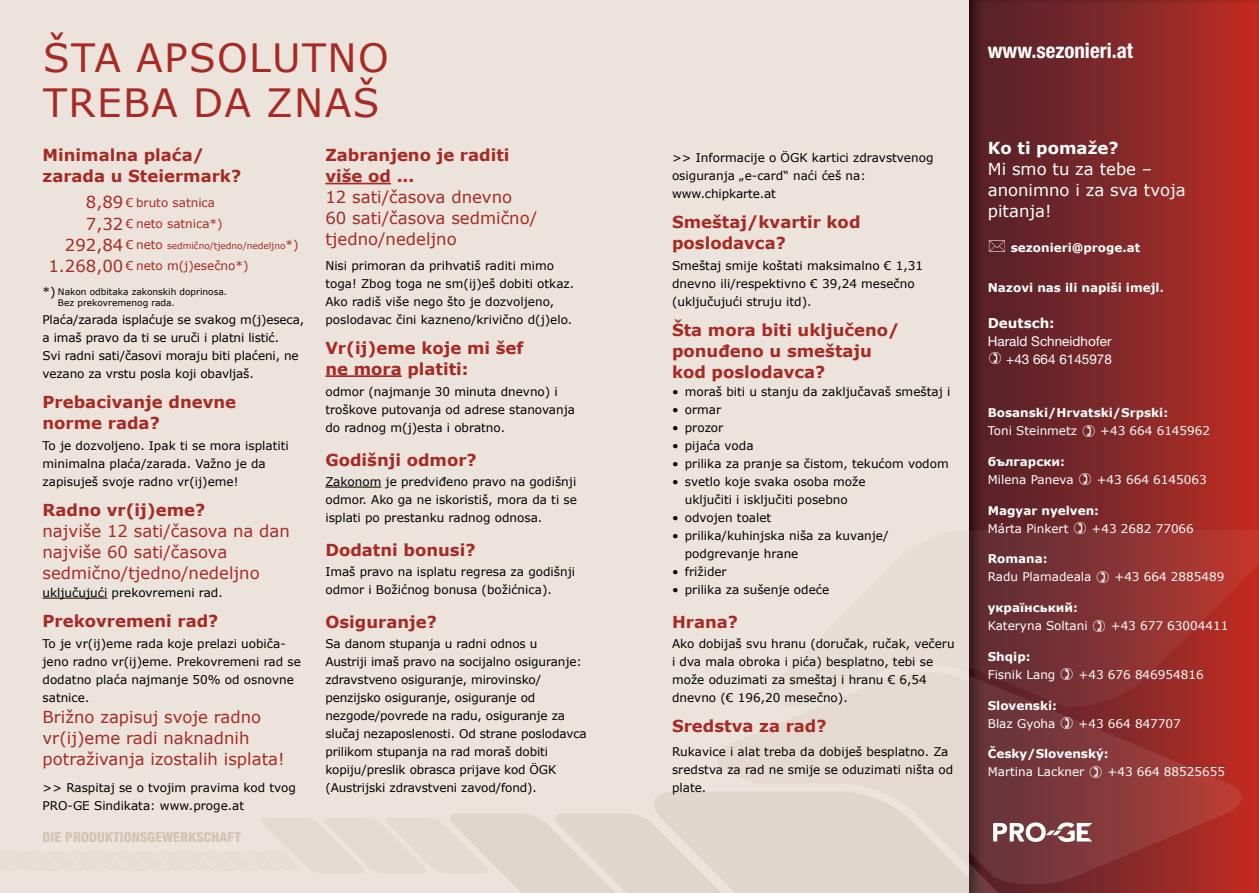
<style>
.page{position:relative;width:1259px;height:893px;background:#ebe3dc}
.page>*{position:absolute;margin:0;border:0;box-sizing:border-box;transform-origin:0 0}
.t1{font:39px/45px "Verdana";letter-spacing:.035em;color:#a62b24}
.t2{font:700 condensed 21px "Helvetica Neue LT Std";color:#fff}
.t3{font:700 16.5px/21px "Verdana";color:#a62b24}
.t4{font:16.5px/21px "Verdana";color:#a62b24}
.t5{font:16.5px/21px "Verdana";color:#fff}
.t6{font:700 16.5px "Verdana";color:#fff}
.t7{font:800 condensed 13.8px "Helvetica Neue LT Std";letter-spacing:.01em;color:#d4c3b1}
.t8{font:13.5px/18px "Helvetica Neue LT Std";color:#fff;text-align:right}
.t9{font:700 13.5px "Verdana";color:#fff}
.t10{font:12px/18px "Verdana";color:#000}
.t11{font:12px "Verdana";color:#fff}
.t12{font:700 12px "Verdana";color:#fff}
.t13{font:12px/21.3px "Verdana";color:#a62b24}
.t14{font:9px/10.8px "Verdana";color:#000}
.t15{font:9px "Verdana";color:#a62b24}
.s1{font-size:16.5px}
.s2{font-size:12px}
</style>
<div class="page">
<svg style="left:262px;top:814px;width:390px;height:79px"></svg>
<svg style="left:652px;top:792px;width:316px;height:101px;fill:#e1d6cb"></svg>
<svg style="left:715px;top:673px;width:253px;height:213px;fill:#e4dad1"></svg>
<div style="left:968px;top:0;width:291px;height:893px;background:#000;opacity:.75"></div>
<svg style="left:969px;top:530px;width:290px;height:176px"></svg>
<svg style="left:969px;top:670px;width:274px;height:216px"></svg>
<svg style="left:969px;top:792px;width:159px;height:101px"></svg>
<hr style="left:43px;top:598px;width:64px;height:1px;background:#000">
<hr style="left:325px;top:183px;width:66px;height:1px;background:#a62b24">
<hr style="left:325px;top:375px;width:77px;height:2px;background:#a62b24">
<hr style="left:325px;top:487px;width:56px;height:1px;background:#000">
<svg style="left:1082px;top:424px;width:12px;height:13px"></svg>
<svg style="left:1079px;top:473px;width:12px;height:12px"></svg>
<svg style="left:1074px;top:522px;width:12px;height:12px"></svg>
<svg style="left:1097px;top:571px;width:12px;height:12px"></svg>
<svg style="left:1093px;top:619px;width:12px;height:13px"></svg>
<svg style="left:1061px;top:668px;width:12px;height:12px"></svg>
<svg style="left:1061px;top:717px;width:12px;height:12px"></svg>
<svg style="left:1090px;top:766px;width:12px;height:12px"></svg>
<svg style="left:989px;top:240px;width:16px;height:12px"></svg>
<svg style="left:989px;top:352px;width:12px;height:12px"></svg>
<h1 class="t1" style="left:43px;top:35px;width:347px">ŠTA APSOLUTNO<br>TREBA DA ZNAŠ</h1>
<h3 class="t3" style="left:43px;top:145px;width:200px">Minimalna plaća/ zarada u Steiermark?</h3>
<p class="t13" style="left:86px;top:192px;width:138px"><span class="s1">8,89</span> € bruto satnica<br><span class="s1">7,32</span> € neto satnica*)</p>
<p class="t15" style="left:65px;top:240px;width:235px"><span class="s1">292,84</span> <span class="s2">€ neto</span> sedmično/tjedno/nedeljno<span class="s2">*)</span></p>
<p class="t13" style="left:48px;top:255px;width:202px"><span class="s1">1.268,00</span> € neto m(j)esečno*)</p>
<p class="t14" style="left:58px;top:287px;width:171px;text-indent:-15px"><span class="s2">*)</span> Nakon odbitaka zakonskih doprinosa.<br>Bez prekovremenog rada.</p>
<p class="t10" style="left:43px;top:311px;width:263px">Plaća/zarada isplaćuje se svakog m(j)eseca, a imaš pravo da ti se uruči i platni listić.<br>Svi radni sati/časovi moraju biti plaćeni, ne vezano za vrstu posla koji obavljaš.</p>
<h3 class="t3" style="left:43px;top:391px;width:195px">Prebacivanje dnevne norme rada?</h3>
<p class="t10" style="left:43px;top:437px;width:248px">To je dozvoljeno. Ipak ti se mora isplatiti minimalna plaća/zarada. Važno je da zapisuješ svoje radno vr(ij)eme!</p>
<h3 class="t3" style="left:43px;top:499px;width:164px">Radno vr(ij)eme?</h3>
<h3 class="t4" style="left:43px;top:520px;width:249px">najviše 12 sati/časova na dan najviše 60 sati/časova sedmično/tjedno/nedeljno</h3>
<p class="t10" style="left:43px;top:584px;width:182px">uključujući prekovremeni rad.</p>
<h3 class="t3" style="left:43px;top:610px;width:177px">Prekovremeni rad?</h3>
<p class="t10" style="left:43px;top:635px;width:260px">To je vr(ij)eme rada koje prelazi uobiča&shy;jeno radno vr(ij)eme. Prekovremeni rad se dodatno plaća najmanje 50% od osnovne satnice.</p>
<h3 class="t4" style="left:43px;top:706px;width:244px">Brižno zapisuj svoje radno vr(ij)eme radi naknadnih potraživanja izostalih isplata!</h3>
<p class="t10" style="left:43px;top:779px;width:255px">&gt;&gt; Raspitaj se o tvojim pravima kod tvog<br>PRO-GE Sindikata: www.proge.at</p>
<p class="t7" style="left:43px;top:828px;width:200px">DIE PRODUKTIONSGEWERKSCHAFT</p>
<h3 class="t3" style="left:325px;top:145px;width:186px">Zabranjeno je raditi više od ...</h3>
<h3 class="t4" style="left:325px;top:187px;width:213px">12 sati/časova dnevno<br>60 sati/časova sedmično/ tjedno/nedeljno</h3>
<p class="t10" style="left:325px;top:257px;width:250px">Nisi primoran da prihvatiš raditi mimo toga! Zbog toga ne sm(ij)eš dobiti otkaz.<br>Ako radiš više nego što je dozvoljeno, poslodavac čini kazneno/krivično d(j)elo.</p>
<h3 class="t3" style="left:325px;top:337px;width:200px">Vr(ij)eme koje mi šef ne mora platiti:</h3>
<p class="t10" style="left:325px;top:383px;width:251px">odmor (najmanje 30 minuta dnevno) i troškove putovanja od adrese stanovanja do radnog m(j)esta i obratno.</p>
<h3 class="t3" style="left:325px;top:449px;width:153px">Godišnji odmor?</h3>
<p class="t10" style="left:325px;top:473px;width:253px;text-align:justify">Zakonom je predviđeno pravo na godišnji odmor. Ako ga ne iskoristiš, mora da ti se isplati po prestanku radnog odnosa.</p>
<h3 class="t3" style="left:325px;top:539px;width:152px">Dodatni bonusi?</h3>
<p class="t10" style="left:325px;top:563px;width:251px">Imaš pravo na isplatu regresa za godišnji odmor i Božićnog bonusa (božićnica).</p>
<h3 class="t3" style="left:325px;top:611px;width:113px">Osiguranje?</h3>
<p class="t10" style="left:325px;top:635px;width:263px">Sa danom stupanja u radni odnos u<br>Austriji imaš pravo na socijalno osiguranje: zdravstveno osiguranje, mirovinsko/ penzijsko osiguranje, osiguranje od nezgode/povrede na radu, osiguranje za slučaj nezaposlenosti. Od strane poslodavca prilikom stupanja na rad moraš dobiti kopiju/preslik obrasca prijave kod ÖGK (Austrijski zdravstveni zavod/fond).</p>
<p class="t10" style="left:672px;top:149px;width:263px">&gt;&gt; Informacije o ÖGK kartici zdravstvenog osiguranja „e-card“ naći ćeš na: www.chipkarte.at</p>
<h3 class="t3" style="left:672px;top:211px;width:190px">Smeštaj/kvartir kod poslodavca?</h3>
<p class="t10" style="left:672px;top:257px;width:252px">Smeštaj smije koštati maksimalno € 1,31 dnevno ili/respektivno € 39,24 mesečno (uključujući struju itd).</p>
<h3 class="t3" style="left:672px;top:319px;width:229px">Šta mora biti uključeno/ ponuđeno u smeštaju kod poslodavca?</h3>
<p class="t10" style="left:672px;top:383px;width:280px">• moraš biti u stanju da zaključavaš smeštaj i</p>
<p class="t10" style="left:672px;top:401px;width:51px">• ormar</p>
<p class="t10" style="left:672px;top:419px;width:53px">• prozor</p>
<p class="t10" style="left:672px;top:437px;width:83px">• pijaća voda</p>
<p class="t10" style="left:672px;top:455px;width:278px">• prilika za pranje sa čistom, tekućom vodom</p>
<p class="t10" style="left:672px;top:473px;width:195px;text-align:center">• svetlo koje svaka osoba može uključiti i isključiti posebno</p>
<p class="t10" style="left:672px;top:509px;width:101px">• odvojen toalet</p>
<p class="t10" style="left:685px;top:527px;width:205px;text-indent:-13px">• prilika/kuhinjska niša za kuvanje/ podgrevanje hrane</p>
<p class="t10" style="left:672px;top:563px;width:56px">• frižider</p>
<p class="t10" style="left:672px;top:581px;width:159px">• prilika za sušenje odeće</p>
<h3 class="t3" style="left:672px;top:611px;width:67px">Hrana?</h3>
<p class="t10" style="left:672px;top:635px;width:284px">Ako dobijaš svu hranu (doručak, ručak, večeru i dva mala obroka i pića) besplatno, tebi se može oduzimati za smeštaj i hranu € 6,54 dnevno (€ 196,20 mesečno).</p>
<h3 class="t3" style="left:672px;top:715px;width:156px">Sredstva za rad?</h3>
<p class="t10" style="left:672px;top:743px;width:283px">Rukavice i alat treba da dobiješ besplatno. Za sredstva za rad ne smije se oduzimati ništa od plate.</p>
<h2 class="t2" style="left:987px;top:37px;width:147px">www.sezonieri.at</h2>
<h3 class="t6" style="left:987px;top:136px;width:132px">Ko ti pomaže?</h3>
<h3 class="t5" style="left:987px;top:158px;width:199px">Mi smo tu za tebe – anonimno i za sva tvoja pitanja!</h3>
<p class="t12" style="left:1010px;top:239px;width:131px">sezonieri@proge.at</p>
<p class="t12" style="left:987px;top:279px;width:178px">Nazovi nas ili napiši imejl.</p>
<p class="t9" style="left:987px;top:314px;width:68px">Deutsch:</p>
<p class="t8" style="left:987px;top:332px;width:126px">Harald Schneidhofer +43 664 6145978</p>
<p class="t12" style="left:987px;top:404px;width:182px">Bosanski/Hrvatski/Srpski:</p>
<p class="t11" style="left:987px;top:422px;width:91px">Toni Steinmetz</p>
<p class="t11" style="left:1100px;top:422px;width:111px">+43 664 6145962</p>
<p class="t12" style="left:987px;top:453px;width:79px">български:</p>
<p class="t11" style="left:987px;top:471px;width:87px">Milena Paneva</p>
<p class="t11" style="left:1096px;top:471px;width:111px">+43 664 6145063</p>
<p class="t12" style="left:987px;top:502px;width:113px">Magyar nyelven:</p>
<p class="t11" style="left:987px;top:520px;width:82px">Márta Pinkert</p>
<p class="t11" style="left:1091px;top:520px;width:104px">+43 2682 77066</p>
<p class="t12" style="left:987px;top:550px;width:61px">Romana:</p>
<p class="t11" style="left:987px;top:569px;width:105px">Radu Plamadeala</p>
<p class="t11" style="left:1114px;top:569px;width:111px">+43 664 2885489</p>
<p class="t12" style="left:987px;top:599px;width:92px">український:</p>
<p class="t11" style="left:987px;top:617px;width:101px">Kateryna Soltani</p>
<p class="t11" style="left:1110px;top:617px;width:119px">+43 677 63004411</p>
<p class="t12" style="left:987px;top:648px;width:44px">Shqip:</p>
<p class="t11" style="left:987px;top:666px;width:69px">Fisnik Lang</p>
<p class="t11" style="left:1078px;top:666px;width:127px">+43 676 846954816</p>
<p class="t12" style="left:987px;top:697px;width:71px">Slovenski:</p>
<p class="t11" style="left:987px;top:715px;width:69px">Blaz Gyoha</p>
<p class="t11" style="left:1078px;top:715px;width:104px">+43 664 847707</p>
<p class="t12" style="left:987px;top:745px;width:122px">Česky/Slovenský:</p>
<p class="t11" style="left:987px;top:764px;width:98px">Martina Lackner</p>
<p class="t11" style="left:1107px;top:764px;width:119px">+43 664 88525655</p>
</div>
